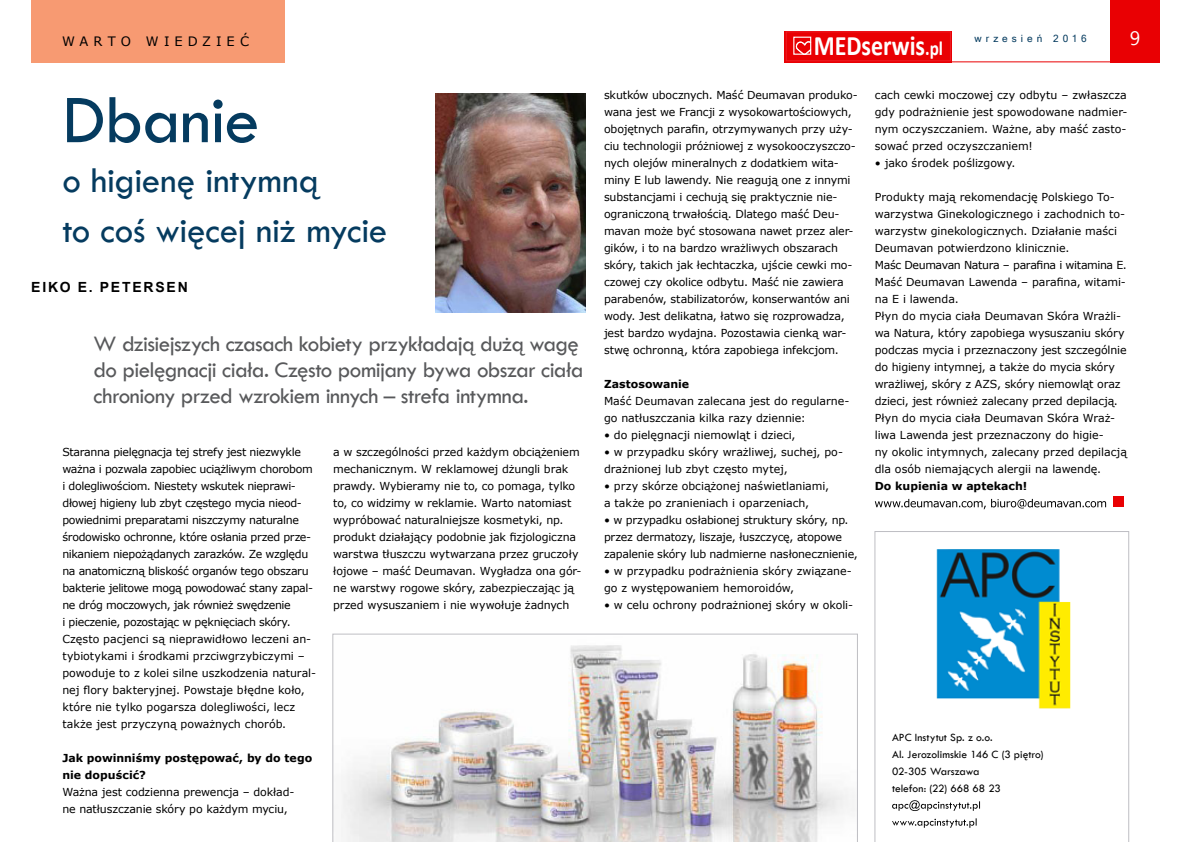
<style>
.page{position:relative;width:1191px;height:842px;background:#fff}
.page>*{position:absolute;margin:0;border:0;box-sizing:border-box;transform-origin:0 0}
.t1{font:71px "Tw Cen";letter-spacing:-.02em;color:#053b5f}
.t2{font:37px/50px "Tw Cen";letter-spacing:-.005em;color:#053b5f}
.t3{font:700 28.3px "Calibri";color:#fff;scale:.85 1}
.t4{font:23px/26px "Tw Cen";letter-spacing:-.03em;color:#58595b}
.t5{font:19.4px "Segoe UI";color:#fff}
.t6{font:700 14px "Arial";letter-spacing:.13em;color:#000}
.t7{font:13px "MS Reference Sans Serif";letter-spacing:.39em;color:#000}
.t8{font:11.5px/17px "Tw Cen";letter-spacing:-.005em;color:#000}
.t9{font:11px/17px "MS Reference Sans Serif";letter-spacing:-.01em;color:#000}
.t10{font:700 11px/17px "MS Reference Sans Serif";color:#000}
.t11{font:10px "Microsoft Sans Serif";letter-spacing:.405em;color:#053b5f}
.s1{font-size:20.2px}
</style>
<div class="page">
<div style="left:784px;top:31px;width:167px;height:31px;background:#e9060a"></div>
<div style="left:786px;top:32px;width:164px;height:29px;background:#e90003"></div>
<div style="left:786px;top:32px;width:164px;height:29px;border:1px solid #ed1d24"></div>
<div style="left:793px;top:37px;width:18px;height:18px;border:1px solid #fff"></div>
<svg style="left:795px;top:41px;width:17px;height:14px"></svg>
<div style="left:1110px;top:0;width:49px;height:62px;background:#e90003"></div>
<hr style="left:950px;top:61px;width:160px;height:1px;background:#e90003">
<div style="left:31px;top:0;width:253px;height:62px;background:#f79a72"></div>
<svg style="left:874px;top:499px;width:232px;height:10px"></svg>
<div style="left:1112px;top:497px;width:11px;height:10px;background:#e90003"></div>
<img style="left:435px;top:93px;width:150px;height:220px">
<svg style="left:874px;top:531px;width:254px;height:311px"></svg>
<div style="left:927px;top:544px;width:151px;height:171px;background:#fff"></div>
<img style="left:936px;top:549px;width:135px;height:160px">
<svg style="left:333px;top:634px;width:524px;height:208px"></svg>
<p class="t7" style="left:62px;top:33px;width:188px">WARTO WIEDZIEĆ</p>
<h3 class="t5" style="left:1129px;top:23px;width:12px">9</h3>
<p class="t11" style="left:974px;top:32px;width:114px">wrzesień 2016</p>
<h3 class="t3" style="left:813px;top:27px;width:154px">MEDserwis<span class="s1">.pl</span></h3>
<h1 class="t1" style="left:62px;top:77px;width:199px">Dbanie</h1>
<h2 class="t2" style="left:62px;top:155px;width:326px">o higienę intymną<br>to coś więcej niż mycie</h2>
<p class="t6" style="left:31px;top:278px;width:158px">EI KO E. PETERSEN</p>
<h3 class="t4" style="left:94px;top:331px;width:491px">W dzisiejszych czasach kobiety przykładają dużą wagę do pielęgnacji ciała. Często pomijany bywa obszar ciała chroniony przed wzrokiem innych – strefa intymna.</h3>
<p class="t9" style="left:62px;top:443px;width:255px">Staranna pielęgnacja tej strefy jest niezwykle ważna i pozwala zapobiec uciążliwym chorobom i dolegliwościom. Niestety wskutek nieprawi&shy;dłowej higieny lub zbyt częstego mycia nieod&shy;powiednimi preparatami niszczymy naturalne środowisko ochronne, które osłania przed prze&shy;nikaniem niepożądanych zarazków. Ze względu na anatomiczną bliskość organów tego obszaru bakterie jelitowe mogą powodować stany zapal&shy;ne dróg moczowych, jak również swędzenie<br>i pieczenie, pozostając w pęknięciach skóry.<br>Często pacjenci są nieprawidłowo leczeni an&shy;tybiotykami i środkami przciwgrzybiczymi – powoduje to z kolei silne uszkodzenia natural&shy;nej flory bakteryjnej. Powstaje błędne koło, które nie tylko pogarsza dolegliwości, lecz także jest przyczyną poważnych chorób.</p>
<p class="t10" style="left:62px;top:749px;width:251px">Jak powinniśmy postępować, by do tego nie dopuścić?</p>
<p class="t9" style="left:62px;top:783px;width:233px">Ważna jest codzienna prewencja – dokład&shy;ne natłuszczanie skóry po każdym myciu,</p>
<p class="t9" style="left:333px;top:443px;width:250px">a w szczególności przed każdym obciążeniem mechanicznym. W reklamowej dżungli brak prawdy. Wybieramy nie to, co pomaga, tylko to, co widzimy w reklamie. Warto natomiast wypróbować naturalniejsze kosmetyki, np. produkt działający podobnie jak fizjologiczna warstwa tłuszczu wytwarzana przez gruczoły łojowe – maść Deumavan. Wygładza ona gór&shy;ne warstwy rogowe skóry, zabezpieczając ją przed wysuszaniem i nie wywołuje żadnych</p>
<p class="t9" style="left:604px;top:86px;width:255px">skutków ubocznych. Maść Deumavan produko&shy;wana jest we Francji z wysokowartościowych, obojętnych parafin, otrzymywanych przy uży&shy;ciu technologii próżniowej z wysokooczyszczo&shy;nych olejów mineralnych z dodatkiem wita&shy;miny E lub lawendy. Nie reagują one z innymi substancjami i cechują się praktycznie nie&shy;ograniczoną trwałością. Dlatego maść Deu&shy;mavan może być stosowana nawet przez aler&shy;gików, i to na bardzo wrażliwych obszarach skóry, takich jak łechtaczka, ujście cewki mo&shy;czowej czy okolice odbytu. Maść nie zawiera parabenów, stabilizatorów, konserwantów ani wody. Jest delikatna, łatwo się rozprowadza, jest bardzo wydajna. Pozostawia cienką war&shy;stwę ochronną, która zapobiega infekcjom.</p>
<p class="t10" style="left:604px;top:375px;width:87px">Zastosowanie</p>
<p class="t9" style="left:604px;top:392px;width:247px">Maść Deumavan zalecana jest do regularne&shy;go natłuszczania kilka razy dziennie:</p>
<p class="t9" style="left:604px;top:426px;width:193px">• do pielęgnacji niemowląt i dzieci,</p>
<p class="t9" style="left:604px;top:443px;width:240px">• w przypadku skóry wrażliwej, suchej, po&shy;drażnionej lub zbyt często mytej,</p>
<p class="t9" style="left:604px;top:477px;width:227px">• przy skórze obciążonej naświetlaniami, a także po zranieniach i oparzeniach,</p>
<p class="t9" style="left:604px;top:511px;width:255px">• w przypadku osłabionej struktury skóry, np. przez dermatozy, liszaje, łuszczycę, atopowe zapalenie skóry lub nadmierne nasłonecznienie,</p>
<p class="t9" style="left:604px;top:562px;width:249px">• w przypadku podrażnienia skóry związane&shy;go z występowaniem hemoroidów,</p>
<p class="t9" style="left:604px;top:596px;width:251px">• w celu ochrony podrażnionej skóry w okoli-</p>
<p class="t9" style="left:874px;top:86px;width:254px;text-align:justify">cach cewki moczowej czy odbytu – zwłaszcza gdy podrażnienie jest spowodowane nadmier&shy;nym oczyszczaniem. Ważne, aby maść zasto&shy;sować przed oczyszczaniem!</p>
<p class="t9" style="left:874px;top:154px;width:142px">• jako środek poślizgowy.</p>
<p class="t9" style="left:874px;top:188px;width:254px">Produkty mają rekomendację Polskiego To&shy;warzystwa Ginekologicznego i zachodnich to&shy;warzystw ginekologicznych. Działanie maści Deumavan potwierdzono klinicznie.<br>Maśc Deumavan Natura – parafina i witamina E.<br>Maść Deumavan Lawenda – parafina, witami&shy;na E i lawenda.<br>Płyn do mycia ciała Deumavan Skóra Wrażli&shy;wa Natura, który zapobiega wysuszaniu skóry podczas mycia i przeznaczony jest szczególnie do higieny intymnej, a także do mycia skóry wrażliwej, skóry z AZS, skóry niemowląt oraz dzieci, jest również zalecany przed depilacją.<br>Płyn do mycia ciała Deumavan Skóra Wraż&shy;liwa Lawenda jest przeznaczony do higie-<br>ny okolic intymnych, zalecany przed depilacją dla osób niemających alergii na lawendę.</p>
<p class="t10" style="left:874px;top:477px;width:154px">Do kupienia w aptekach!</p>
<p class="t8" style="left:892px;top:728px;width:153px">APC Instytut Sp. z o.o.<br>Al. Jerozolimskie 146 C (3 piętro)<br>02-305 Warszawa<br>telefon: (22) 668 68 23</p>
</div>
